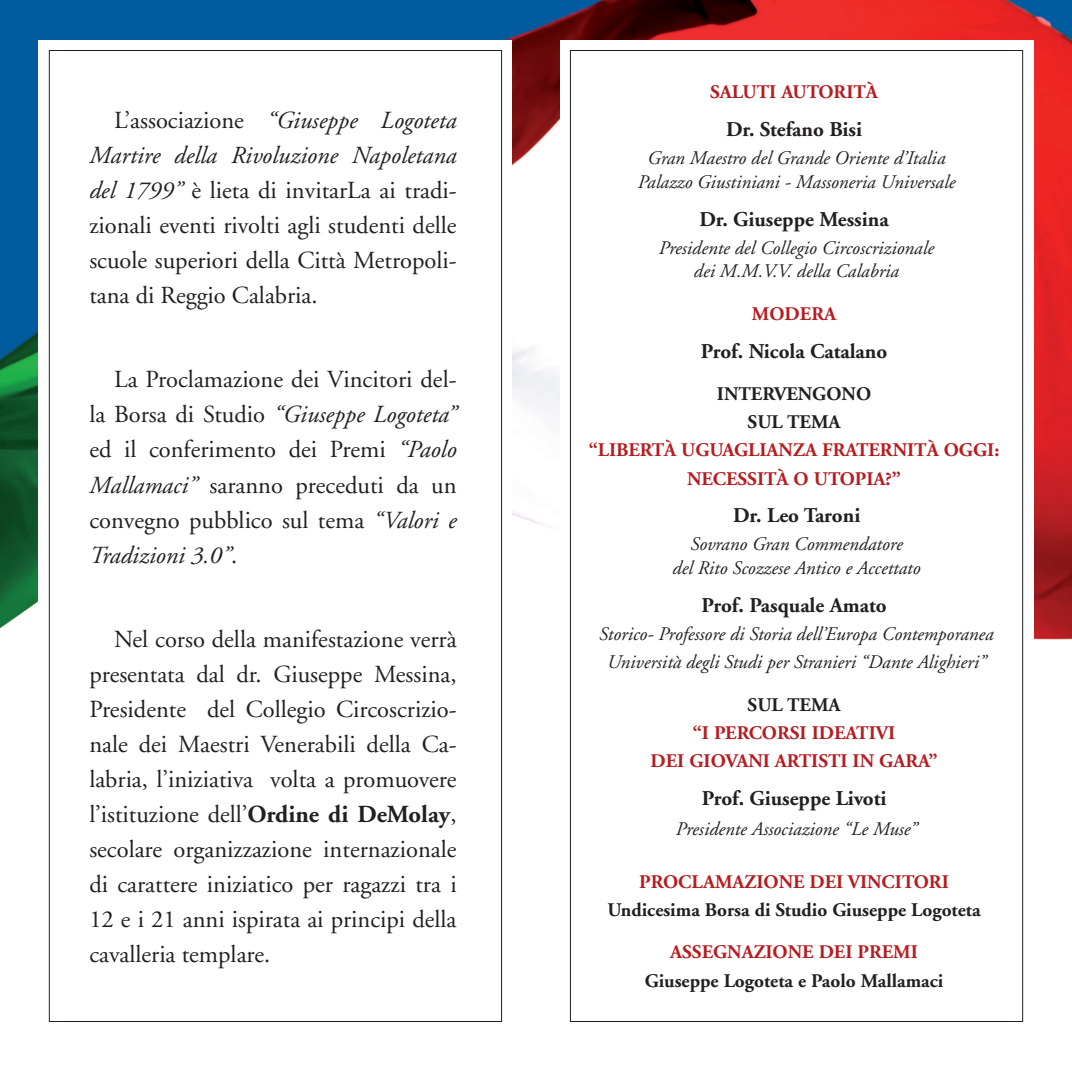
<style>
.page{position:relative;width:1072px;height:1072px;background:#fff}
.page>*{position:absolute;margin:0;border:0;box-sizing:border-box;transform-origin:0 0}
.t1{font:24.5px/35px "Adobe Garamond";color:#231f20;text-align:justify}
.t2{font:700 21px "Adobe Garamond";color:#231f20}
.t3{font:italic 19.25px/23.1px "Adobe Garamond";color:#231f20;text-align:center}
.t4{font:700 19.25px/28px "Adobe Garamond";color:#b61c20;text-align:center}
.t5{font:700 19.25px/28px "Adobe Garamond";color:#231f20;text-align:center}
.s1{font-style:italic}
.s2{font-weight:700}
</style>
<div class="page">
<img style="left:0;top:0;width:1071px;height:640px">
<div style="left:39px;top:40px;width:473px;height:992px;background:#fff"></div>
<div style="left:560px;top:40px;width:473px;height:992px;background:#fff"></div>
<p class="t1" style="left:89px;top:103px;width:369px;text-indent:25px">L’associazione <span class="s1">“Giuseppe Logoteta Martire della Rivoluzione Napoletana del 1799”</span> è lieta di invitarLa ai tradi&shy;zionali eventi rivolti agli studenti delle scuole superiori della Città Metropoli&shy;tana di Reggio Calabria.</p>
<p class="t1" style="left:89px;top:363px;width:369px;text-indent:25px">La Proclamazione dei Vincitori del&shy;la Borsa di Studio <span class="s1">“Giuseppe Logoteta” </span>ed il conferimento dei Premi <span class="s1">“Paolo Mallamaci”</span> saranno preceduti da un convegno pubblico sul tema <span class="s1">“Valori e Tradizioni 3.0”</span>.</p>
<p class="t1" style="left:89px;top:622px;width:369px;text-indent:25px">Nel corso della manifestazione verrà presentata dal dr. Giuseppe Messina, Presidente del Collegio Circoscrizio&shy;nale dei Maestri Venerabili della Ca&shy;labria, l’iniziativa volta a promuovere l’istituzione dell’<span class="s2">Ordine di DeMolay</span>, secolare organizzazione internazionale di carattere iniziatico per ragazzi tra i 12 e i 21 anni ispirata ai principi della cavalleria templare.</p>
<p class="t4" style="left:710px;top:79px;width:169px">SALUTI AUTORITÀ</p>
<p class="t2" style="left:726px;top:118px;width:137px">Dr. Stefano Bisi</p>
<p class="t3" style="left:637px;top:147px;width:319px">Gran Maestro del Grande Oriente d’Italia<br>Palazzo Giustiniani - Massoneria Universale</p>
<p class="t2" style="left:699px;top:207px;width:191px">Dr. Giuseppe Messina</p>
<p class="t3" style="left:659px;top:236px;width:277px">Presidente del Collegio Circoscrizionale dei M.M.V.V. della Calabria</p>
<p class="t4" style="left:752px;top:300px;width:86px">MODERA</p>
<p class="t2" style="left:700px;top:339px;width:188px">Prof. Nicola Catalano</p>
<p class="t5" style="left:717px;top:381px;width:156px">INTERVENGONO<br>SUL TEMA</p>
<p class="t4" style="left:588px;top:437px;width:412px">“LIBERTÀ UGUAGLIANZA FRATERNITÀ OGGI:<br>NECESSITÀ O UTOPIA?”</p>
<p class="t2" style="left:733px;top:504px;width:129px">Dr. Leo Taroni</p>
<p class="t3" style="left:672px;top:533px;width:249px">Sovrano Gran Commendatore<br>del Rito Scozzese Antico e Accettato</p>
<p class="t2" style="left:701px;top:593px;width:187px">Prof. Pasquale Amato</p>
<p class="t3" style="left:599px;top:620px;width:396px;line-height:28px">Storico- Professore di Storia dell’Europa Contemporanea<br>Università degli Studi per Stranieri “Dante Alighieri”</p>
<p class="t5" style="left:747px;top:691px;width:94px">SUL TEMA</p>
<p class="t4" style="left:650px;top:719px;width:288px">“I PERCORSI IDEATIVI<br>DEI GIOVANI ARTISTI IN GARA”</p>
<p class="t2" style="left:701px;top:786px;width:186px">Prof. Giuseppe Livoti</p>
<p class="t3" style="left:676px;top:817px;width:243px">Presidente Associazione “Le Muse”</p>
<p class="t4" style="left:639px;top:867px;width:311px">PROCLAMAZIONE DEI VINCITORI</p>
<p class="t5" style="left:607px;top:895px;width:375px">Undicesima Borsa di Studio Giuseppe Logoteta</p>
<p class="t4" style="left:670px;top:938px;width:249px">ASSEGNAZIONE DEI PREMI</p>
<p class="t5" style="left:645px;top:966px;width:300px">Giuseppe Logoteta e Paolo Mallamaci</p>
</div>
